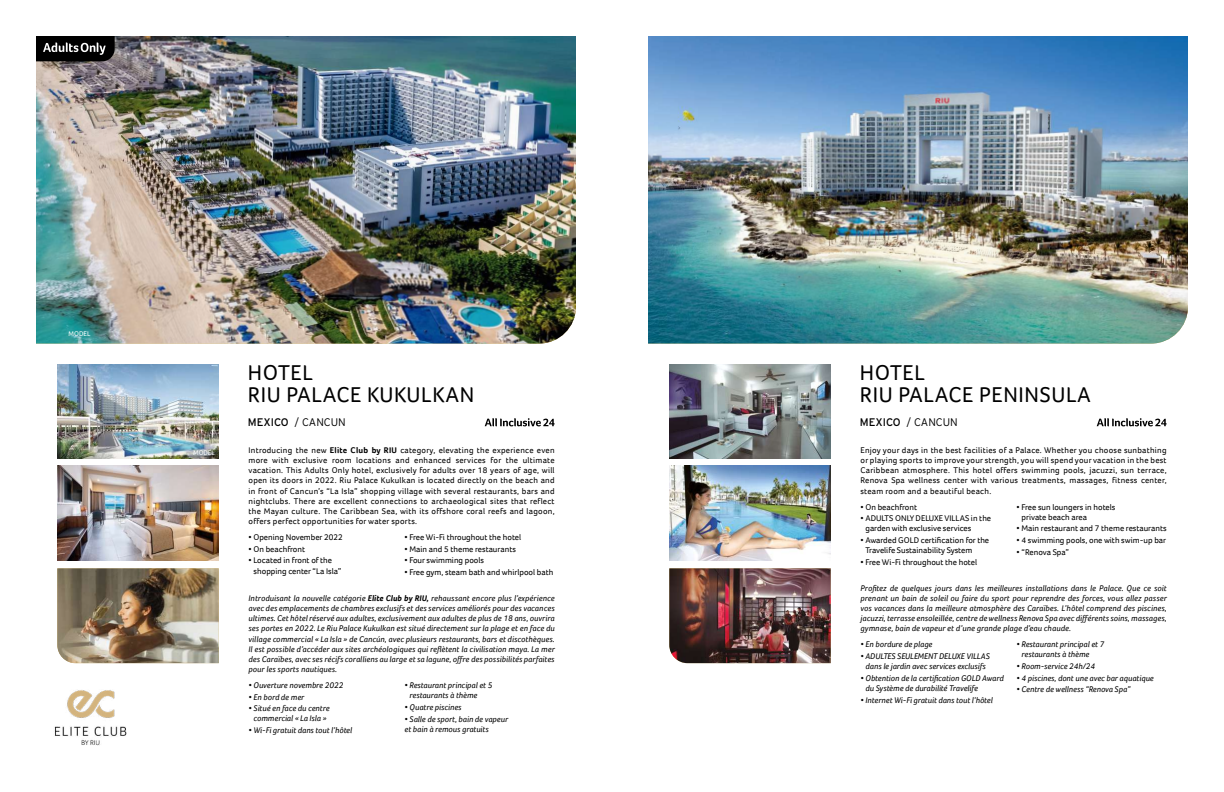
<style>
.page{position:relative;width:1224px;height:792px;background:#fff}
.page>*{position:absolute;margin:0;border:0;box-sizing:border-box;transform-origin:0 0}
.t1{font:22px/22px "Foco";letter-spacing:.03em;color:#000}
.t2{font:300 11px "Interstate";color:#000}
.t3{font:italic 8.5px/10.2px "Foco";color:#000}
.t4{font:8.5px/10.2px "Foco";color:#000}
.t5{font:7px "Foco";color:#fff}
.s1{font-weight:400}
.s2{font-weight:700}
</style>
<div class="page">
<img style="left:36px;top:36px;width:540px;height:308px">
<img style="left:57px;top:365px;width:162px;height:93px">
<img style="left:57px;top:466px;width:162px;height:95px">
<img style="left:57px;top:568px;width:162px;height:95px">
<svg style="left:485px;top:418px;width:70px;height:8px"></svg>
<img style="left:648px;top:36px;width:540px;height:308px">
<img style="left:669px;top:365px;width:162px;height:93px">
<img style="left:669px;top:466px;width:162px;height:95px">
<img style="left:669px;top:568px;width:162px;height:95px">
<svg style="left:1097px;top:418px;width:70px;height:8px"></svg>
<svg style="left:36px;top:36px;width:79px;height:25px;background:#222"></svg>
<img style="left:54px;top:690px;width:73px;height:56px">
<p class="t5" style="left:69px;top:329px;width:23px">MODEL</p>
<p class="t5" style="left:193px;top:448px;width:23px">MODEL</p>
<h1 class="t1" style="left:248px;top:362px;width:228px">HOTEL<br>RIU PALACE KUKULKAN</h1>
<h1 class="t1" style="left:860px;top:362px;width:233px">HOTEL<br>RIU PALACE PENINSULA</h1>
<p class="t2" style="left:248px;top:416px;width:99px"><span class="s1">MEXICO</span> / CANCUN</p>
<p class="t2" style="left:860px;top:416px;width:99px"><span class="s1">MEXICO</span> / CANCUN</p>
<p class="t4" style="left:249px;top:445px;width:308px;text-align:justify">Introducing the new <span class="s2">Elite Club by RIU</span> category, elevating the experience even more with exclusive room locations and enhanced services for the ultimate vacation. This Adults Only hotel, exclusively for adults over 18 years of age, will open its doors in 2022. Riu Palace Kukulkan is located directly on the beach and in front of Cancun’s “La Isla” shopping village with several restaurants, bars and nightclubs. There are excellent connections to archaeological sites that reflect the Mayan culture. The Caribbean Sea, with its offshore coral reefs and lagoon, offers perfect opportunities for water sports.</p>
<p class="t4" style="left:249px;top:532px;width:96px">• Opening November 2022</p>
<p class="t4" style="left:249px;top:544px;width:58px">• On beachfront</p>
<p class="t4" style="left:254px;top:555px;width:89px;text-indent:-5px">• Located in front of the shopping center “La Isla”</p>
<p class="t4" style="left:405px;top:532px;width:118px">• Free Wi-Fi throughout the hotel</p>
<p class="t4" style="left:405px;top:544px;width:113px">• Main and 5 theme restaurants</p>
<p class="t4" style="left:405px;top:555px;width:81px">• Four swimming pools</p>
<p class="t4" style="left:405px;top:567px;width:150px">• Free gym, steam bath and whirlpool bath</p>
<p class="t3" style="left:249px;top:593px;width:308px;text-align:justify">Introduisant la nouvelle catégorie <span class="s2">Elite Club by RIU,</span> rehaussant encore plus l’expérience avec des emplacements de chambres exclusifs et des services améliorés pour des vacances ultimes. Cet hôtel réservé aux adultes, exclusivement aux adultes de plus de 18 ans, ouvrira ses portes en 2022. Le Riu Palace Kukulkan est situé directement sur la plage et en face du village commercial « La Isla » de Cancún, avec plusieurs restaurants, bars et discothèques.<br>Il est possible d’accéder aux sites archéologiques qui reflètent la civilisation maya. La mer des Caraïbes, avec ses récifs coralliens au large et sa lagune, offre des possibilités parfaites pour les sports nautiques.</p>
<p class="t3" style="left:249px;top:680px;width:96px">• Ouverture novembre 2022</p>
<p class="t3" style="left:249px;top:692px;width:57px">• En bord de mer</p>
<p class="t3" style="left:249px;top:703px;width:83px;text-align:center">• Situé en face du centre commercial « La Isla »</p>
<p class="t3" style="left:249px;top:725px;width:105px">• Wi-Fi gratuit dans tout l’hôtel</p>
<p class="t3" style="left:410px;top:680px;width:84px;text-indent:-5px">• Restaurant principal et 5 restaurants à thème</p>
<p class="t3" style="left:405px;top:702px;width:59px">• Quatre piscines</p>
<p class="t3" style="left:405px;top:713px;width:105px">• Salle de sport, bain de vapeur et bain à remous gratuits</p>
<p class="t4" style="left:861px;top:445px;width:308px;text-align:justify">Enjoy your days in the best facilities of a Palace. Whether you choose sunbathing or playing sports to improve your strength, you will spend your vacation in the best Caribbean atmosphere. This hotel offers swimming pools, jacuzzi, sun terrace, Renova Spa wellness center with various treatments, massages, fitness center, steam room and a beautiful beach.</p>
<p class="t4" style="left:861px;top:501px;width:58px">• On beachfront</p>
<p class="t4" style="left:865px;top:513px;width:127px;text-indent:-5px">• ADULTS ONLY DELUXE VILLAS in the garden with exclusive services</p>
<p class="t4" style="left:865px;top:535px;width:125px;text-indent:-5px">• Awarded GOLD certification for the<br>Travelife Sustainability System</p>
<p class="t4" style="left:861px;top:557px;width:118px">• Free Wi-Fi throughout the hotel</p>
<p class="t4" style="left:1022px;top:501px;width:95px;text-indent:-5px">• Free sun loungers in hotels private beach area</p>
<p class="t4" style="left:1017px;top:523px;width:152px">• Main restaurant and 7 theme restaurants</p>
<p class="t4" style="left:1017px;top:535px;width:151px">• 4 swimming pools, one with swim-up bar</p>
<p class="t4" style="left:1017px;top:547px;width:54px">• “Renova Spa”</p>
<p class="t3" style="left:861px;top:583px;width:308px;text-align:justify">Profitez de quelques jours dans les meilleures installations dans le Palace. Que ce soit prenant un bain de soleil ou faire du sport pour reprendre des forces, vous allez passer vos vacances dans la meilleure atmosphère des Caraïbes. L’hôtel comprend des piscines, jacuzzi, terrasse ensoleillée, centre de wellness Renova Spa avec différents soins, massages, gymnase, bain de vapeur et d’une grande plage d’eau chaude.</p>
<p class="t3" style="left:861px;top:639px;width:74px">• En bordure de plage</p>
<p class="t3" style="left:861px;top:651px;width:131px;text-align:center">• ADULTES SEULEMENT DELUXE VILLAS dans le jardin avec services exclusifs</p>
<p class="t3" style="left:866px;top:673px;width:140px;text-indent:-5px">• Obtention de la certification GOLD Award du Système de durabilité Travelife</p>
<p class="t3" style="left:861px;top:694px;width:134px">• Internet Wi-Fi gratuit dans tout l’hôtel</p>
<p class="t3" style="left:1022px;top:639px;width:84px;text-indent:-5px">• Restaurant principal et 7 restaurants à thème</p>
<p class="t3" style="left:1017px;top:661px;width:80px">• Room-service 24h/24</p>
<p class="t3" style="left:1017px;top:673px;width:139px">• 4 piscines, dont une avec bar aquatique</p>
<p class="t3" style="left:1017px;top:684px;width:115px">• Centre de wellness “Renova Spa”</p>
</div>
